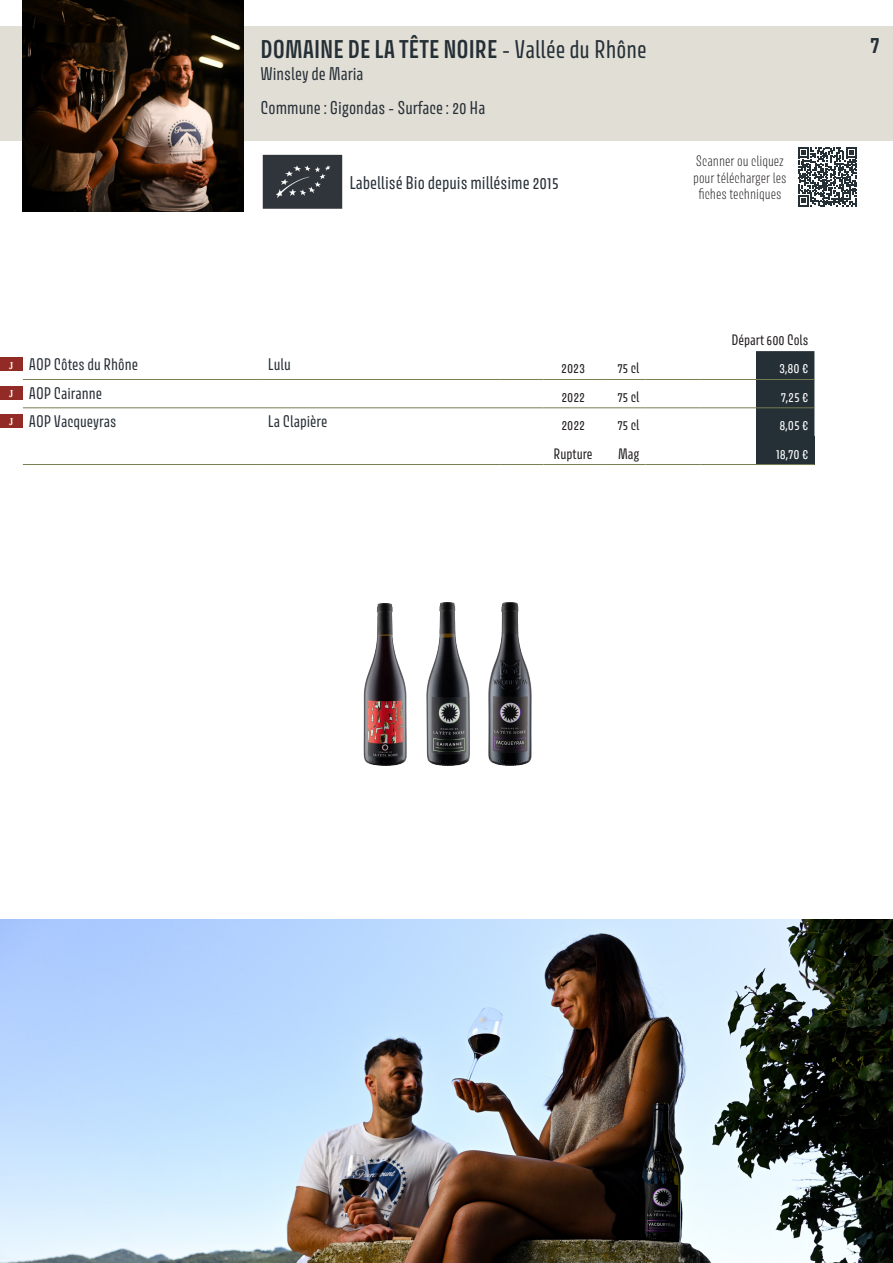
<style>
.page{position:relative;width:893px;height:1263px;background:#fff}
.page>*{position:absolute;margin:0;border:0;box-sizing:border-box;transform-origin:0 0}
.t1{font:600 22.95px "Avory I Latn";color:#242f36}
.t2{font:16.5px "Avory I Latn";color:#272f36}
.t3{font:15px "Avory I Latn";color:#272f36}
.t4{font:13.5px/16.2px "Avory I Latn El";color:#231f20;text-align:center}
.t5{font:13.5px "Avory I Latn";color:#231f20}
.t6{font:13.5px "Avory I Latn";color:#fff}
.t7{font:9px "Westsac";color:#fff}
.s1{font-weight:400}
</style>
<div class="page">
<div style="left:0;top:26px;width:893px;height:115px;background:#e1ded6"></div>
<img style="left:23px;top:0;width:220px;height:211px">
<img style="left:262px;top:154px;width:81px;height:55px">
<div style="left:756px;top:351px;width:58px;height:85px;background:#242f36"></div>
<div style="left:756px;top:436px;width:58px;height:28px;background:#242f36"></div>
<hr style="left:543px;top:379px;width:60px;height:1px;background:#7a7c52">
<hr style="left:603px;top:379px;width:42px;height:1px;background:#7a7c52">
<hr style="left:645px;top:379px;width:56px;height:1px;background:#7a7c52">
<hr style="left:701px;top:379px;width:55px;height:1px;background:#7a7c52">
<hr style="left:756px;top:379px;width:58px;height:1px;background:#7a7c52">
<hr style="left:543px;top:407px;width:60px;height:1px;background:#7a7c52">
<hr style="left:603px;top:407px;width:42px;height:1px;background:#7a7c52">
<hr style="left:645px;top:407px;width:56px;height:1px;background:#7a7c52">
<hr style="left:701px;top:407px;width:55px;height:1px;background:#7a7c52">
<hr style="left:756px;top:407px;width:58px;height:1px;background:#7a7c52">
<hr style="left:543px;top:464px;width:60px;height:1px;background:#7a7c52">
<hr style="left:603px;top:464px;width:42px;height:1px;background:#7a7c52">
<hr style="left:645px;top:464px;width:56px;height:1px;background:#7a7c52">
<hr style="left:701px;top:464px;width:55px;height:1px;background:#7a7c52">
<hr style="left:756px;top:464px;width:58px;height:1px;background:#7a7c52">
<hr style="left:23px;top:379px;width:239px;height:1px;background:#7a7c52">
<hr style="left:501px;top:379px;width:42px;height:1px;background:#7a7c52">
<hr style="left:23px;top:464px;width:239px;height:1px;background:#7a7c52">
<hr style="left:501px;top:464px;width:42px;height:1px;background:#7a7c52">
<hr style="left:262px;top:407px;width:239px;height:1px;background:#7a7c52">
<hr style="left:262px;top:464px;width:239px;height:1px;background:#7a7c52">
<hr style="left:262px;top:379px;width:239px;height:1px;background:#7a7c52">
<hr style="left:23px;top:407px;width:239px;height:1px;background:#7a7c52">
<hr style="left:501px;top:407px;width:42px;height:1px;background:#7a7c52">
<div style="left:0;top:358px;width:23px;height:13px;background:#922a26"></div>
<div style="left:0;top:386px;width:23px;height:13px;background:#922a26"></div>
<div style="left:0;top:415px;width:23px;height:13px;background:#922a26"></div>
<img style="left:363px;top:604px;width:44px;height:161px">
<img style="left:426px;top:602px;width:44px;height:163px">
<img style="left:0;top:919px;width:893px;height:344px">
<img style="left:488px;top:602px;width:44px;height:163px">
<svg style="left:798px;top:147px;width:59px;height:59px"></svg>
<p class="t1" style="left:261px;top:35px;width:388px">DOMAINE DE LA TÊTE NOIRE <span class="s1">- Vallée du Rhône</span></p>
<p class="t2" style="left:261px;top:64px;width:105px">Winsley de Maria</p>
<p class="t2" style="left:261px;top:97px;width:226px">Commune : Gigondas - Surface : 20 Ha</p>
<p class="t2" style="left:349px;top:173px;width:211px">Labellisé Bio depuis millésime 2015</p>
<p class="t4" style="left:693px;top:153px;width:95px">Scanner ou cliquez pour télécharger les fiches techniques</p>
<p class="t7" style="left:9px;top:360px;width:6px">J</p>
<p class="t7" style="left:9px;top:389px;width:6px">J</p>
<p class="t7" style="left:9px;top:417px;width:6px">J</p>
<p class="t5" style="left:731px;top:331px;width:79px">Départ 600 Cols</p>
<p class="t3" style="left:29px;top:355px;width:111px">AOP Côtes du Rhône</p>
<p class="t3" style="left:268px;top:355px;width:25px">Lulu</p>
<p class="t5" style="left:561px;top:360px;width:25px">2023</p>
<p class="t5" style="left:617px;top:360px;width:24px">75 cl</p>
<p class="t6" style="left:779px;top:360px;width:31px">3,80 €</p>
<p class="t3" style="left:29px;top:383px;width:75px">AOP Cairanne</p>
<p class="t5" style="left:561px;top:388px;width:25px">2022</p>
<p class="t5" style="left:617px;top:388px;width:24px">75 cl</p>
<p class="t6" style="left:781px;top:388px;width:29px">7,25 €</p>
<p class="t3" style="left:29px;top:412px;width:89px">AOP Vacqueyras</p>
<p class="t3" style="left:268px;top:412px;width:61px">La Clapière</p>
<p class="t5" style="left:561px;top:416px;width:25px">2022</p>
<p class="t5" style="left:617px;top:416px;width:24px">75 cl</p>
<p class="t6" style="left:779px;top:416px;width:31px">8,05 €</p>
<p class="t5" style="left:554px;top:445px;width:41px">Rupture</p>
<p class="t5" style="left:618px;top:445px;width:23px">Mag</p>
<p class="t6" style="left:776px;top:445px;width:34px">18,70 €</p>
<p class="t1" style="left:870px;top:30px;width:11px">7</p>
</div>
